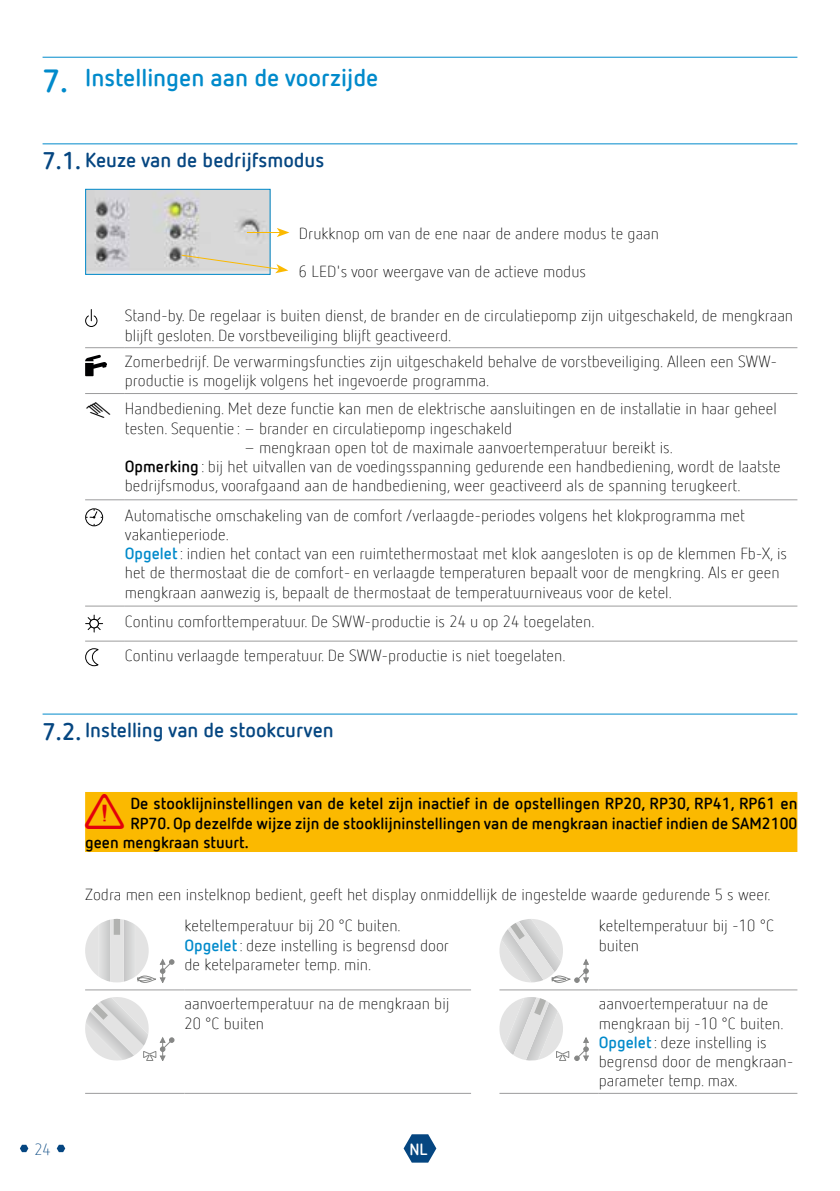
<style>
.page{position:relative;width:840px;height:1191px;background:#fff}
.page>*{position:absolute;margin:0;border:0;box-sizing:border-box;transform-origin:0 0}
.t1{font:35px "Theben";color:#e3000b}
.t2{font:700 24px "Netto Offc Pro";color:#008acb}
.t3{font:700 20px "Netto Offc Pro";color:#054681}
.t4{font:300 16px/19.2px "Netto Offc Pro";color:#000}
.t5{font:700 16px "Netto Offc Pro";color:#000}
.t6{font:300 16px "Netto Offc Pro";color:#054681}
.t7{font:700 16px "Netto Offc Pro";color:#fff}
.s1{font-size:32px}
.s2{font-size:24px}
.s3{font-weight:700}
.s4{font-weight:700;color:#008acb}
</style>
<div class="page">
<svg style="left:403px;top:1134px;width:33px;height:28px"></svg>
<svg style="left:20px;top:1144px;width:8px;height:8px"></svg>
<svg style="left:57px;top:1144px;width:8px;height:8px"></svg>
<hr style="left:43px;top:57px;width:754px;height:1px;background:#008acb">
<hr style="left:43px;top:143px;width:754px;height:1px;background:#008acb">
<hr style="left:85px;top:393px;width:40px;height:1px;background:#9c9c9d">
<hr style="left:125px;top:393px;width:672px;height:1px;background:#9c9c9d">
<hr style="left:85px;top:499px;width:40px;height:1px;background:#9c9c9d">
<hr style="left:125px;top:499px;width:672px;height:1px;background:#9c9c9d">
<hr style="left:85px;top:606px;width:40px;height:1px;background:#9c9c9d">
<hr style="left:125px;top:606px;width:672px;height:1px;background:#9c9c9d">
<hr style="left:85px;top:347px;width:40px;height:1px;background:#9c9c9d">
<hr style="left:125px;top:347px;width:672px;height:1px;background:#9c9c9d">
<hr style="left:85px;top:641px;width:40px;height:1px;background:#9c9c9d">
<hr style="left:125px;top:641px;width:672px;height:1px;background:#9c9c9d">
<svg style="left:85px;top:309px;width:12px;height:18px"></svg>
<svg style="left:85px;top:355px;width:22px;height:21px"></svg>
<svg style="left:85px;top:508px;width:18px;height:18px"></svg>
<svg style="left:86px;top:615px;width:17px;height:17px"></svg>
<div style="left:90px;top:619px;width:8px;height:9px;background:#fff;border-radius:50%"></div>
<div style="left:89px;top:619px;width:10px;height:9px;border:1px solid #000;border-radius:50%"></div>
<svg style="left:85px;top:648px;width:14px;height:18px"></svg>
<hr style="left:43px;top:713px;width:754px;height:1px;background:#008acb">
<div style="left:85px;top:792px;width:712px;height:60px;background:#fbb900"></div>
<hr style="left:85px;top:989px;width:99px;height:1px;background:#9c9c9d">
<hr style="left:184px;top:989px;width:287px;height:1px;background:#9c9c9d">
<hr style="left:499px;top:989px;width:99px;height:1px;background:#9c9c9d">
<hr style="left:598px;top:989px;width:199px;height:1px;background:#9c9c9d">
<hr style="left:85px;top:1093px;width:99px;height:1px;background:#9c9c9d">
<hr style="left:184px;top:1093px;width:287px;height:1px;background:#9c9c9d">
<hr style="left:499px;top:1093px;width:99px;height:1px;background:#9c9c9d">
<hr style="left:598px;top:1093px;width:199px;height:1px;background:#9c9c9d">
<svg style="left:85px;top:919px;width:89px;height:63px"></svg>
<svg style="left:499px;top:919px;width:89px;height:63px"></svg>
<svg style="left:85px;top:997px;width:89px;height:64px"></svg>
<svg style="left:499px;top:997px;width:89px;height:64px"></svg>
<img style="left:87px;top:191px;width:181px;height:82px">
<div style="left:85px;top:189px;width:185px;height:86px;border:1px solid #008acb"></div>
<hr style="left:247px;top:232px;width:33px;height:1px;background:#fbb900">
<svg style="left:277px;top:228px;width:12px;height:9px"></svg>
<svg style="left:180px;top:254px;width:108px;height:19px;background:#ddd9cd"></svg>
<h2 class="t2" style="left:43px;top:62px;width:337px"><span class="s1">7.</span> Instellingen aan de voorzijde</h2>
<p class="t3" style="left:43px;top:146px;width:283px"><span class="s2">7.1.</span> Keuze van de bedrijfsmodus</p>
<p class="t4" style="left:299px;top:223px;width:361px">Drukknop om van de ene naar de andere modus te gaan</p>
<p class="t4" style="left:299px;top:261px;width:288px">6 LED's voor weergave van de actieve modus</p>
<p class="t4" style="left:125px;top:306px;width:669px">Stand-by. De regelaar is buiten dienst, de brander en de circulatiepomp zijn uitgeschakeld, de mengkraan blijft gesloten. De vorstbeveiliging blijft geactiveerd.</p>
<p class="t4" style="left:125px;top:351px;width:653px">Zomerbedrijf. De verwarmingsfuncties zijn uitgeschakeld behalve de vorstbeveiliging. Alleen een SWW&shy;productie is mogelijk volgens het ingevoerde programma.</p>
<p class="t4" style="left:125px;top:399px;width:653px">Handbediening. Met deze functie kan men de elektrische aansluitingen en de installatie in haar geheel testen. Sequentie : – brander en circulatiepomp ingeschakeld</p>
<p class="t4" style="left:125px;top:437px;width:657px;text-indent:119px">– mengkraan open tot de maximale aanvoertemperatuur bereikt is.<br><span class="s3">Opmerking</span>: bij het uitvallen van de voedingsspanning gedurende een handbediening, wordt de laatste bedrijfsmodus, voorafgaand aan de handbediening, weer geactiveerd als de spanning terugkeert.</p>
<p class="t4" style="left:125px;top:505px;width:663px">Automatische omschakeling van de comfort/verlaagde-periodes volgens het klokprogramma met vakantieperiode.<br><span class="s4">Opgelet</span>: indien het contact van een ruimtethermostaat met klok aangesloten is op de klemmen Fb-X, is het de thermostaat die de comfort- en verlaagde temperaturen bepaalt voor de mengkring. Als er geen mengkraan aanwezig is, bepaalt de thermostaat de temperatuurniveaus voor de ketel.</p>
<p class="t4" style="left:125px;top:604px;width:471px;line-height:33.6px">Continu comforttemperatuur. De SWW-productie is 24 u op 24 toegelaten.<br>Continu verlaagde temperatuur. De SWW-productie is niet toegelaten.</p>
<p class="t3" style="left:43px;top:716px;width:292px"><span class="s2">7.2.</span> Instelling van de stookcurven</p>
<h1 class="t1" style="left:85px;top:796px;width:37px">!</h1>
<p class="t5" style="left:130px;top:793px;width:668px">De stooklijninstellingen van de ketel zijn inactief in de opstellingen RP20, RP30, RP41, RP61 en</p>
<p class="t5" style="left:130px;top:812px;width:668px">RP70. Op dezelfde wijze zijn de stooklijninstellingen van de mengkraan inactief indien de SAM2100</p>
<p class="t5" style="left:85px;top:831px;width:165px">geen mengkraan stuurt.</p>
<p class="t4" style="left:184px;top:879px;width:587px;line-height:30.8px;text-indent:-99px">Zodra men een instelknop bedient, geeft het display onmiddellijk de ingestelde waarde gedurende 5 s weer. keteltemperatuur bij 20 °C buiten.</p>
<p class="t4" style="left:184px;top:935px;width:266px"><span class="s4">Opgelet</span>: deze instelling is begrensd door de ketelparameter temp. min.</p>
<p class="t4" style="left:598px;top:915px;width:177px">keteltemperatuur bij -10 °C buiten</p>
<p class="t4" style="left:184px;top:993px;width:266px">aanvoertemperatuur na de mengkraan bij<br>20 °C buiten</p>
<p class="t4" style="left:598px;top:993px;width:194px">aanvoertemperatuur na de mengkraan bij -10 °C buiten.<br><span class="s4">Opgelet</span>: deze instelling is begrensd door de mengkraan&shy;parameter temp. max.</p>
<p class="t6" style="left:34px;top:1139px;width:18px">24</p>
<p class="t7" style="left:409px;top:1138px;width:20px">NL</p>
</div>
